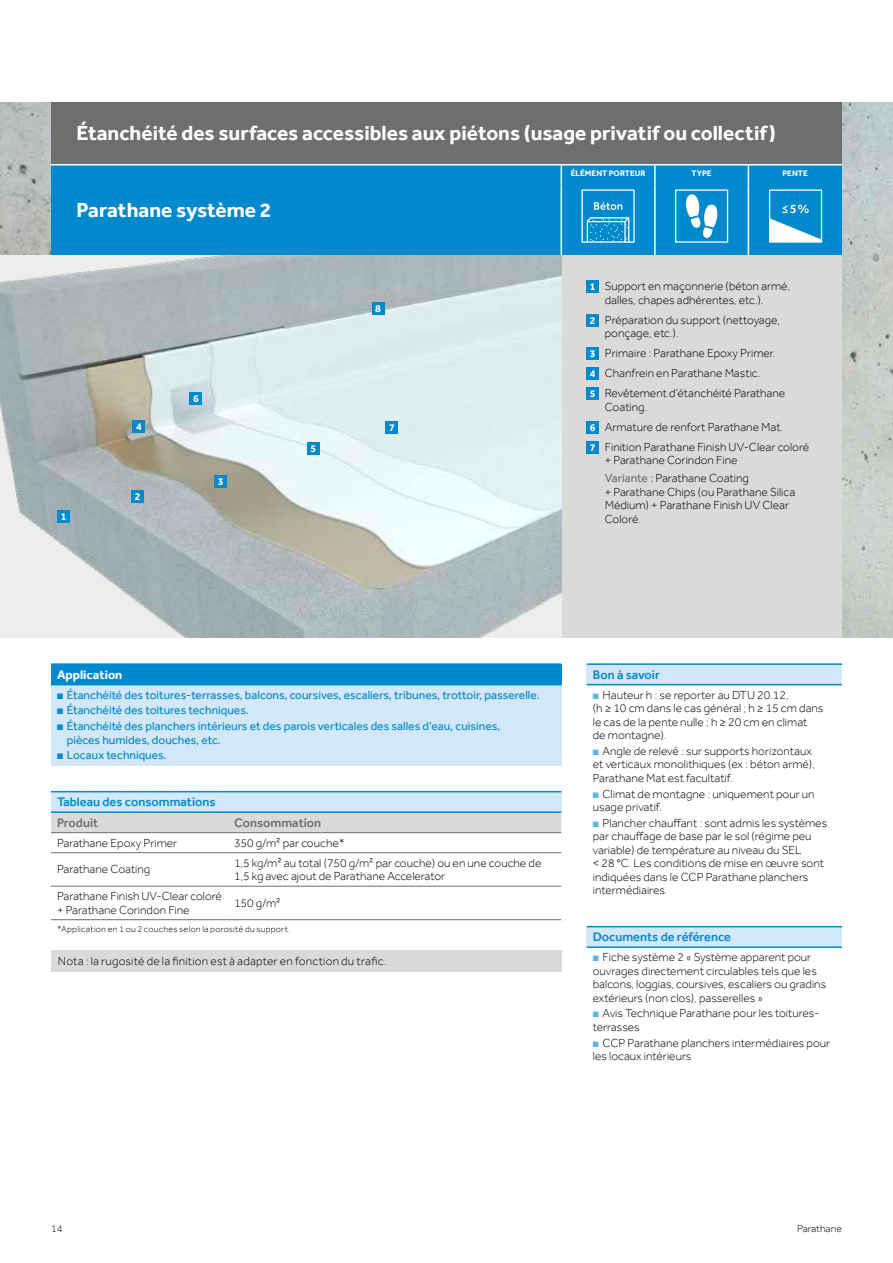
<style>
.page{position:relative;width:893px;height:1263px;background:#fff}
.page>*{position:absolute;margin:0;border:0;box-sizing:border-box;transform-origin:0 0}
._60-FS-Titre-01{font:700 21px "Effra";color:#fff}
._61-FS-Têtière{font:500 12.75px "Effra";color:#0089cd}
._61-FS-Têtière-2{font:500 12.75px "Effra";color:#6e6e6e}
._61-FS-Têtière-3{font:700 12.75px "Effra";color:#fff}
._62-FS-Contenu{font:300 12px/13.5px "Effra";color:#000}
.t1{font:12px/13.5px "Effra";color:#0089cd}
._17-Texte-Nota-Gris_style_imbriqué{font:300 12px "Effra";letter-spacing:.015em;color:#000}
._20-Légende-Numéro{font:700 10.5px "Effra";color:#fff}
.t2{font:300 10.5px "Effra";color:#000}
._50-Texte-Renvoi{font:300 9px "Effra";letter-spacing:.025em;color:#000}
._60-FS-Titre-Picto{font:700 8.25px "Effra";color:#fff}
.s1{font-weight:400;color:#6e6e6e}
.s2{color:#5eb5e3}
</style>
<div class="page">
<img style="left:0;top:102px;width:893px;height:536px">
<div style="left:51px;top:102px;width:791px;height:62px;background:#6e6e6e"></div>
<div style="left:51px;top:164px;width:791px;height:91px;background:#0089cd"></div>
<div style="left:561px;top:255px;width:281px;height:383px;background:#dadad9"></div>
<img style="left:0;top:255px;width:561px;height:383px">
<div style="left:587px;top:927px;width:255px;height:20px;background:#d2e7f7"></div>
<hr style="left:587px;top:926px;width:255px;height:1px;background:#0089cd">
<hr style="left:587px;top:946px;width:255px;height:2px;background:#0089cd">
<div style="left:587px;top:664px;width:255px;height:21px;background:#d2e7f7"></div>
<hr style="left:587px;top:663px;width:255px;height:2px;background:#0089cd">
<hr style="left:587px;top:684px;width:255px;height:1px;background:#0089cd">
<div style="left:587px;top:281px;width:12px;height:12px;background:#0089cd"></div>
<div style="left:587px;top:314px;width:12px;height:12px;background:#0089cd"></div>
<div style="left:587px;top:348px;width:12px;height:12px;background:#0089cd"></div>
<div style="left:587px;top:368px;width:12px;height:12px;background:#0089cd"></div>
<div style="left:587px;top:388px;width:12px;height:12px;background:#0089cd"></div>
<div style="left:587px;top:421px;width:12px;height:12px;background:#0089cd"></div>
<div style="left:587px;top:441px;width:12px;height:12px;background:#0089cd"></div>
<div style="left:51px;top:950px;width:510px;height:22px;background:#dadad9"></div>
<div style="left:51px;top:792px;width:510px;height:20px;background:#d2e7f7"></div>
<div style="left:51px;top:813px;width:510px;height:19px;background:#dadad9"></div>
<hr style="left:51px;top:791px;width:177px;height:1px;background:#0089cd">
<hr style="left:228px;top:791px;width:333px;height:1px;background:#0089cd">
<hr style="left:51px;top:811px;width:177px;height:2px;background:#0089cd">
<hr style="left:228px;top:811px;width:333px;height:2px;background:#0089cd">
<hr style="left:51px;top:832px;width:177px;height:1px;background:#6e6e6e">
<hr style="left:228px;top:832px;width:333px;height:1px;background:#6e6e6e">
<hr style="left:51px;top:852px;width:177px;height:1px;background:#6e6e6e">
<hr style="left:228px;top:852px;width:333px;height:1px;background:#6e6e6e">
<hr style="left:51px;top:886px;width:177px;height:1px;background:#6e6e6e">
<hr style="left:228px;top:886px;width:333px;height:1px;background:#6e6e6e">
<hr style="left:51px;top:919px;width:177px;height:1px;background:#6e6e6e">
<hr style="left:228px;top:919px;width:333px;height:1px;background:#6e6e6e">
<div style="left:51px;top:664px;width:510px;height:21px;background:#0089cd"></div>
<div style="left:51px;top:685px;width:510px;height:80px;background:#d2e7f7"></div>
<hr style="left:51px;top:663px;width:510px;height:2px;background:#0089cd">
<hr style="left:748px;top:164px;width:94px;height:2px;background:#fff">
<svg style="left:748px;top:166px;width:1px;height:19px"></svg>
<hr style="left:748px;top:185px;width:1px;height:70px;background:#fff">
<hr style="left:561px;top:164px;width:94px;height:2px;background:#fff">
<svg style="left:654px;top:166px;width:2px;height:19px"></svg>
<hr style="left:654px;top:185px;width:2px;height:70px;background:#fff">
<hr style="left:51px;top:164px;width:510px;height:2px;background:#fff">
<svg style="left:561px;top:166px;width:1px;height:19px"></svg>
<hr style="left:561px;top:185px;width:1px;height:70px;background:#fff">
<hr style="left:655px;top:164px;width:93px;height:2px;background:#fff">
<svg style="left:581px;top:189px;width:54px;height:54px"></svg>
<svg style="left:675px;top:189px;width:53px;height:54px"></svg>
<svg style="left:769px;top:189px;width:53px;height:54px"></svg>
<div style="left:58px;top:510px;width:12px;height:12px;background:#0089cd"></div>
<div style="left:132px;top:490px;width:12px;height:12px;background:#0089cd"></div>
<div style="left:215px;top:476px;width:12px;height:12px;background:#0089cd"></div>
<div style="left:133px;top:421px;width:12px;height:12px;background:#0089cd"></div>
<div style="left:307px;top:442px;width:12px;height:12px;background:#0089cd"></div>
<div style="left:190px;top:393px;width:12px;height:12px;background:#0089cd"></div>
<div style="left:372px;top:303px;width:12px;height:12px;background:#0089cd"></div>
<div style="left:386px;top:421px;width:12px;height:12px;background:#0089cd"></div>
<p class="_60-FS-Titre-01" style="left:77px;top:121px;width:701px">Étanchéité des surfaces accessibles aux piétons (usage privatif ou collectif)</p>
<p class="_60-FS-Titre-01" style="left:77px;top:198px;width:196px">Parathane système 2</p>
<p class="_20-Légende-Numéro" style="left:61px;top:510px;width:7px">1</p>
<p class="_20-Légende-Numéro" style="left:136px;top:420px;width:7px">4</p>
<p class="_20-Légende-Numéro" style="left:135px;top:490px;width:7px">2</p>
<p class="_20-Légende-Numéro" style="left:193px;top:393px;width:7px">6</p>
<p class="_20-Légende-Numéro" style="left:218px;top:475px;width:7px">3</p>
<p class="_20-Légende-Numéro" style="left:310px;top:442px;width:7px">5</p>
<p class="_20-Légende-Numéro" style="left:375px;top:302px;width:7px">8</p>
<p class="_20-Légende-Numéro" style="left:389px;top:421px;width:7px">7</p>
<p class="_60-FS-Titre-Picto" style="left:571px;top:169px;width:76px">ÉLÉMENT PORTEUR</p>
<p class="_60-FS-Titre-Picto" style="left:692px;top:169px;width:22px">TYPE</p>
<p class="_60-FS-Titre-Picto" style="left:782px;top:169px;width:27px">PENTE</p>
<p class="_20-Légende-Numéro" style="left:590px;top:280px;width:7px">1</p>
<p class="_62-FS-Contenu" style="left:605px;top:279px;width:187px">Support en maçonnerie (béton armé, dalles, chapes adhérentes, etc.).</p>
<p class="_20-Légende-Numéro" style="left:590px;top:314px;width:7px">2</p>
<p class="_62-FS-Contenu" style="left:605px;top:313px;width:177px">Préparation du support (nettoyage, ponçage, etc.).</p>
<p class="_20-Légende-Numéro" style="left:590px;top:347px;width:7px">3</p>
<p class="_62-FS-Contenu" style="left:605px;top:346px;width:172px">Primaire : Parathane Epoxy Primer.</p>
<p class="_20-Légende-Numéro" style="left:590px;top:367px;width:7px">4</p>
<p class="_62-FS-Contenu" style="left:605px;top:366px;width:157px">Chanfrein en Parathane Mastic.</p>
<p class="_20-Légende-Numéro" style="left:590px;top:387px;width:7px">5</p>
<p class="_62-FS-Contenu" style="left:605px;top:386px;width:182px">Revêtement d’étanchéité Parathane<br>Coating.</p>
<p class="_20-Légende-Numéro" style="left:590px;top:421px;width:7px">6</p>
<p class="_62-FS-Contenu" style="left:605px;top:420px;width:180px">Armature de renfort Parathane Mat.</p>
<p class="_20-Légende-Numéro" style="left:590px;top:441px;width:7px">7</p>
<p class="_62-FS-Contenu" style="left:605px;top:440px;width:206px">Finition Parathane Finish UV‑Clear coloré + Parathane Corindon Fine</p>
<p class="_62-FS-Contenu" style="left:605px;top:471px;width:192px"><span class="s1">Variante :</span> Parathane Coating<br>+ Parathane Chips (ou Parathane Silica<br>Médium) + Parathane Finish UV Clear<br>Coloré.</p>
<p class="_61-FS-Têtière-3" style="left:57px;top:667px;width:67px">Application</p>
<p class="t1" style="left:57px;top:688px;width:484px">■ Étanchéité des toitures-terrasses, balcons, coursives, escaliers, tribunes, trottoir, passerelle.</p>
<p class="t1" style="left:57px;top:703px;width:193px">■ Étanchéité des toitures techniques.</p>
<p class="t1" style="left:67px;top:719px;width:435px;text-indent:-10px">■ Étanchéité des planchers intérieurs et des parois verticales des salles d’eau, cuisines, pièces humides, douches, etc.</p>
<p class="t1" style="left:57px;top:748px;width:111px">■ Locaux techniques.</p>
<p class="_61-FS-Têtière" style="left:57px;top:794px;width:160px">Tableau des consommations</p>
<p class="_61-FS-Têtière-2" style="left:57px;top:815px;width:43px">Produit</p>
<p class="_61-FS-Têtière-2" style="left:234px;top:815px;width:89px">Consommation</p>
<p class="_62-FS-Contenu" style="left:57px;top:836px;width:122px">Parathane Epoxy Primer</p>
<p class="_62-FS-Contenu" style="left:234px;top:836px;width:112px">350 g/m² par couche*</p>
<p class="_62-FS-Contenu" style="left:57px;top:862px;width:95px">Parathane Coating</p>
<p class="_62-FS-Contenu" style="left:234px;top:856px;width:309px">1,5 kg/m² au total (750 g/m² par couche) ou en une couche de<br>1,5 kg avec ajout de Parathane Accelerator</p>
<p class="_62-FS-Contenu" style="left:57px;top:889px;width:166px">Parathane Finish UV‑Clear coloré + Parathane Corindon Fine</p>
<p class="_62-FS-Contenu" style="left:234px;top:896px;width:48px">150 g/m²</p>
<p class="_50-Texte-Renvoi" style="left:57px;top:923px;width:235px">*Application en 1 ou 2 couches selon la porosité du support.</p>
<p class="_17-Texte-Nota-Gris_style_imbriqué" style="left:58px;top:954px;width:330px">Nota : la rugosité de la finition est à adapter en fonction du trafic.</p>
<p class="_61-FS-Têtière" style="left:593px;top:667px;width:69px">Bon à savoir</p>
<p class="_62-FS-Contenu" style="left:593px;top:688px;width:232px"><span class="s2">■</span> Hauteur h : se reporter au DTU 20.12,<br>(h ≥ 10 cm dans le cas général ; h ≥ 15 cm dans le cas de la pente nulle ; h ≥ 20 cm en climat<br>de montagne).</p>
<p class="_62-FS-Contenu" style="left:593px;top:744px;width:224px"><span class="s2">■</span> Angle de relevé : sur supports horizontaux et verticaux monolithiques (ex : béton armé),<br>Parathane Mat est facultatif.</p>
<p class="_62-FS-Contenu" style="left:593px;top:787px;width:223px"><span class="s2">■</span> Climat de montagne : uniquement pour un usage privatif.</p>
<p class="_62-FS-Contenu" style="left:593px;top:816px;width:236px"><span class="s2">■</span> Plancher chauffant : sont admis les systèmes par chauffage de base par le sol (régime peu variable) de température au niveau du SEL<br>&lt; 28 °C. Les conditions de mise en œuvre sont indiquées dans le CCP Parathane planchers intermédiaires.</p>
<p class="_61-FS-Têtière" style="left:593px;top:929px;width:140px">Documents de référence</p>
<p class="_62-FS-Contenu" style="left:593px;top:950px;width:235px"><span class="s2">■</span> Fiche système 2 « Système apparent pour ouvrages directement circulables tels que les balcons, loggias, coursives, escaliers ou gradins extérieurs (non clos), passerelles »</p>
<p class="_62-FS-Contenu" style="left:593px;top:1006px;width:226px"><span class="s2">■</span> Avis Technique Parathane pour les toitures&shy;terrasses</p>
<p class="_62-FS-Contenu" style="left:593px;top:1036px;width:239px"><span class="s2">■</span> CCP Parathane planchers intermédiaires pour les locaux intérieurs</p>
<p class="t2" style="left:51px;top:1222px;width:13px">14</p>
<p class="t2" style="left:797px;top:1222px;width:46px">Parathane</p>
</div>
